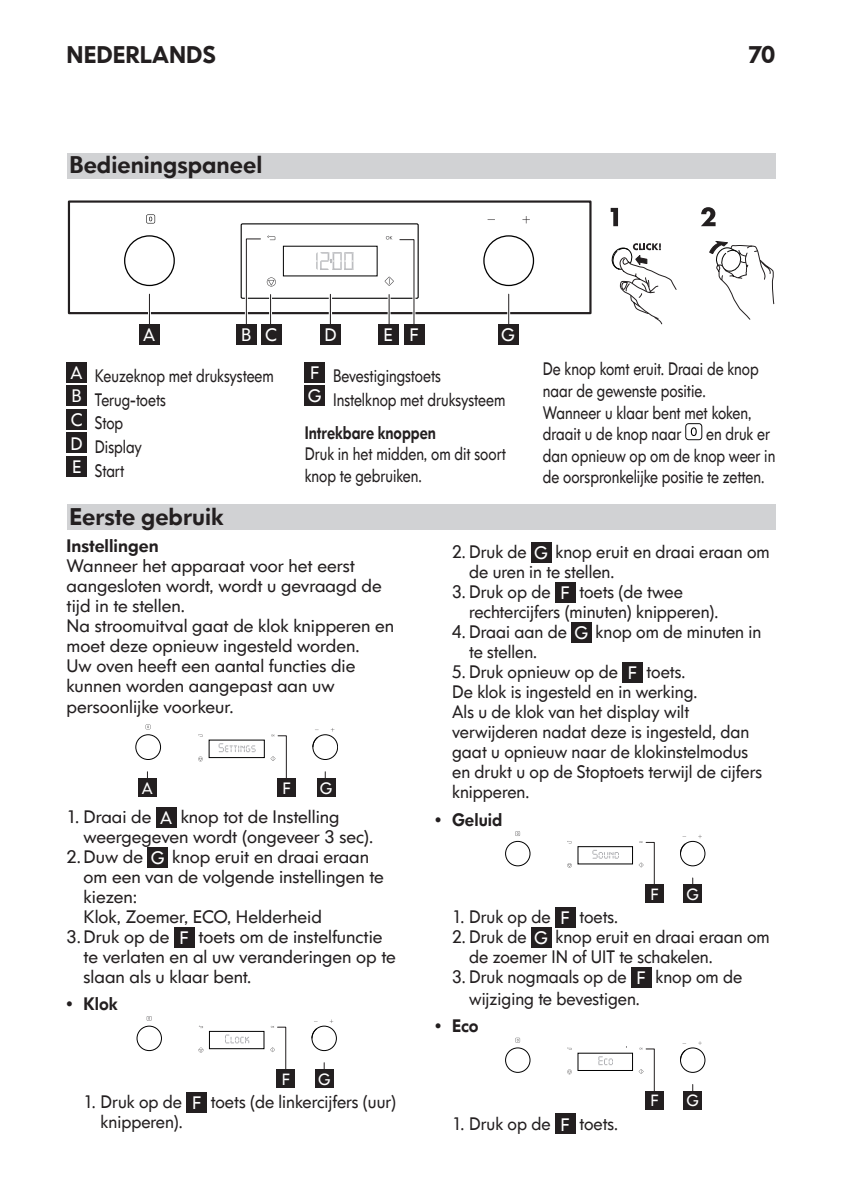
<style>
.page{position:relative;width:842px;height:1191px;background:#fff}
.page>*{position:absolute;margin:0;border:0;box-sizing:border-box;transform-origin:0 0}
.t1{font:800 24px "IKEA Sans";color:#231f20}
.t2{font:18px/20px "IKEA Sans";color:#231f20;scale:.95 1}
.t3{font:18px/20.2px "IKEA Sans";color:#231f20}
.t4{font:18px/21.6px "IKEA Sans";color:#231f20;scale:.82 1}
.t5{font:800 18px "IKEA Sans";color:#231f20;scale:.82 1}
.t6{font:800 18px "IKEA Sans";color:#231f20;scale:.95 1}
.t7{font:800 18px "IKEA Sans";color:#231f20}
.t8{font:18px "IKEA Sans";color:#fff}
.t9{font:16.4px "IKEA Sans";color:#fff}
.t10{font:16.2px "IKEA Sans";color:#fff}
.s1{color:#fff}
</style>
<div class="page">
<div style="left:67px;top:153px;width:708px;height:26px;background:#d1d2d4"></div>
<div style="left:67px;top:362px;width:20px;height:20px;background:#231f20"></div>
<div style="left:67px;top:386px;width:20px;height:20px;background:#231f20"></div>
<div style="left:67px;top:409px;width:20px;height:20px;background:#231f20"></div>
<div style="left:67px;top:433px;width:20px;height:20px;background:#231f20"></div>
<div style="left:67px;top:456px;width:20px;height:20px;background:#231f20"></div>
<div style="left:305px;top:362px;width:20px;height:20px;background:#231f20"></div>
<div style="left:305px;top:386px;width:20px;height:20px;background:#231f20"></div>
<svg style="left:685px;top:423px;width:17px;height:17px"></svg>
<svg style="left:709px;top:241px;width:65px;height:79px"></svg>
<svg style="left:701px;top:207px;width:14px;height:19px"></svg>
<svg style="left:611px;top:208px;width:7px;height:18px"></svg>
<svg style="left:611px;top:243px;width:66px;height:81px"></svg>
<svg style="left:135px;top:724px;width:203px;height:72px"></svg>
<div style="left:209px;top:740px;width:56px;height:18px;border:1px solid #000"></div>
<div style="left:317px;top:778px;width:18px;height:19px;background:#231f20"></div>
<div style="left:277px;top:778px;width:19px;height:19px;background:#231f20"></div>
<div style="left:138px;top:778px;width:19px;height:19px;background:#231f20"></div>
<div style="left:156px;top:807px;width:20px;height:20px;background:#231f20"></div>
<div style="left:148px;top:847px;width:20px;height:20px;background:#231f20"></div>
<div style="left:174px;top:927px;width:20px;height:20px;background:#231f20"></div>
<svg style="left:137px;top:1016px;width:200px;height:70px"></svg>
<div style="left:209px;top:1031px;width:55px;height:18px;border:1px solid #000"></div>
<div style="left:315px;top:1069px;width:18px;height:18px;background:#231f20"></div>
<div style="left:277px;top:1069px;width:18px;height:18px;background:#231f20"></div>
<div style="left:187px;top:1092px;width:20px;height:20px;background:#231f20"></div>
<div style="left:67px;top:504px;width:708px;height:26px;background:#d1d2d4"></div>
<div style="left:531px;top:542px;width:20px;height:20px;background:#231f20"></div>
<div style="left:555px;top:582px;width:20px;height:20px;background:#231f20"></div>
<div style="left:571px;top:622px;width:20px;height:20px;background:#231f20"></div>
<div style="left:622px;top:662px;width:20px;height:20px;background:#231f20"></div>
<svg style="left:505px;top:831px;width:200px;height:70px"></svg>
<div style="left:578px;top:846px;width:55px;height:18px;border:1px solid #000"></div>
<div style="left:684px;top:885px;width:18px;height:18px;background:#231f20"></div>
<div style="left:645px;top:885px;width:18px;height:18px;background:#231f20"></div>
<div style="left:555px;top:907px;width:20px;height:20px;background:#231f20"></div>
<div style="left:531px;top:927px;width:20px;height:20px;background:#231f20"></div>
<div style="left:631px;top:967px;width:20px;height:20px;background:#231f20"></div>
<svg style="left:505px;top:1037px;width:200px;height:71px"></svg>
<div style="left:684px;top:1091px;width:18px;height:18px;background:#231f20"></div>
<div style="left:645px;top:1091px;width:18px;height:18px;background:#231f20"></div>
<div style="left:555px;top:1113px;width:20px;height:20px;background:#231f20"></div>
<div style="left:241px;top:223px;width:178px;height:76px;border:1px solid #000"></div>
<div style="left:68px;top:200px;width:523px;height:114px;border:2px solid #231f20"></div>
<div style="left:124px;top:235px;width:51px;height:51px;border:1px solid #000;border-radius:50%"></div>
<hr style="left:148px;top:294px;width:3px;height:47px;background:#fff">
<hr style="left:149px;top:294px;width:1px;height:47px;background:#231f20">
<div style="left:483px;top:235px;width:51px;height:51px;border:1px solid #000;border-radius:50%"></div>
<hr style="left:507px;top:294px;width:3px;height:47px;background:#fff">
<hr style="left:508px;top:294px;width:1px;height:47px;background:#231f20">
<svg style="left:245px;top:238px;width:16px;height:104px"></svg>
<hr style="left:269px;top:294px;width:3px;height:47px;background:#fff">
<hr style="left:270px;top:294px;width:1px;height:47px;background:#231f20">
<hr style="left:329px;top:294px;width:3px;height:47px;background:#fff">
<hr style="left:330px;top:294px;width:1px;height:47px;background:#231f20">
<svg style="left:146px;top:214px;width:9px;height:9px"></svg>
<svg style="left:522px;top:216px;width:8px;height:7px"></svg>
<svg style="left:267px;top:235px;width:8px;height:5px"></svg>
<svg style="left:385px;top:236px;width:30px;height:106px"></svg>
<svg style="left:267px;top:277px;width:9px;height:9px"></svg>
<svg style="left:316px;top:252px;width:37px;height:18px"></svg>
<div style="left:139px;top:324px;width:20px;height:20px;background:#231f20"></div>
<div style="left:320px;top:324px;width:20px;height:20px;background:#231f20"></div>
<div style="left:498px;top:324px;width:20px;height:20px;background:#231f20"></div>
<div style="left:236px;top:324px;width:20px;height:20px;background:#231f20"></div>
<div style="left:261px;top:325px;width:20px;height:20px;background:#231f20"></div>
<div style="left:404px;top:324px;width:20px;height:20px;background:#231f20"></div>
<div style="left:378px;top:324px;width:20px;height:20px;background:#231f20"></div>
<h1 class="t1" style="left:67px;top:39px;width:151px">NEDERLANDS</h1>
<h1 class="t1" style="left:748px;top:39px;width:29px">70</h1>
<h1 class="t1" style="left:69px;top:150px;width:194px">Bedieningspaneel</h1>
<p class="t8" style="left:143px;top:323px;width:14px">A</p>
<p class="t8" style="left:241px;top:323px;width:37px">B C</p>
<p class="t8" style="left:324px;top:323px;width:14px">D</p>
<p class="t8" style="left:383px;top:323px;width:37px">E F</p>
<p class="t8" style="left:501px;top:323px;width:15px">G</p>
<p class="t4" style="left:71px;top:364px;width:249px;line-height:23.6px"><sup>A</sup> Keuzeknop met druksysteem<br><sup>B</sup> Terug-toets<br><sup>C</sup> Stop<br><sup>D</sup> Display<br><sup>E</sup> Start</p>
<p class="t4" style="left:308px;top:364px;width:242px;line-height:23.6px"><sup>F</sup> Bevestigingstoets<br><sup>G</sup> Instelknop met druksysteem</p>
<p class="t5" style="left:305px;top:421px;width:162px">Intrekbare knoppen</p>
<p class="t4" style="left:305px;top:443px;width:247px">Druk in het midden, om dit soort knop te gebruiken.</p>
<h1 class="t1" style="left:69px;top:501px;width:156px">Eerste gebruik</h1>
<p class="t4" style="left:543px;top:358px;width:265px">De knop komt eruit. Draai de knop naar de gewenste positie.<br>Wanneer u klaar bent met koken, draait u de knop naar</p>
<p class="t4" style="left:543px;top:423px;width:285px;text-indent:163px">en druk er dan opnieuw op om de knop weer in de oorspronkelijke positie te zetten.</p>
<p class="t7" style="left:67px;top:534px;width:93px">Instellingen</p>
<p class="t3" style="left:67px;top:555px;width:329px">Wanneer het apparaat voor het eerst aangesloten wordt, wordt u gevraagd de tijd in te stellen.<br>Na stroomuitval gaat de klok knipperen en moet deze opnieuw ingesteld worden.<br>Uw oven heeft een aantal functies die kunnen worden aangepast aan uw persoonlijke voorkeur.</p>
<p class="t9" style="left:142px;top:777px;width:12px">A</p>
<p class="t9" style="left:282px;top:777px;width:10px">F</p>
<p class="t9" style="left:320px;top:777px;width:14px">G</p>
<p class="t3" style="left:67px;top:806px;width:274px">1. Draai de <span class="s1">A</span> knop tot de Instelling</p>
<p class="t3" style="left:84px;top:826px;width:291px">weergegeven wordt (ongeveer 3 sec).</p>
<p class="t3" style="left:67px;top:846px;width:304px">2.Duw de <span class="s1">G</span> knop eruit en draai eraan</p>
<p class="t3" style="left:84px;top:866px;width:302px">om een van de volgende instellingen te</p>
<p class="t3" style="left:84px;top:886px;width:55px">kiezen:</p>
<p class="t3" style="left:84px;top:906px;width:240px">Klok, Zoemer, ECO, Helderheid</p>
<p class="t3" style="left:67px;top:926px;width:317px">3.Druk op de <span class="s1">F</span> toets om de instelfunctie</p>
<p class="t3" style="left:84px;top:946px;width:314px">te verlaten en al uw veranderingen op te</p>
<p class="t3" style="left:84px;top:966px;width:169px">slaan als u klaar bent.</p>
<p class="t6" style="left:67px;top:992px;width:55px">• Klok</p>
<p class="t10" style="left:282px;top:1068px;width:10px">F</p>
<p class="t10" style="left:318px;top:1068px;width:14px">G</p>
<p class="t2" style="left:101px;top:1091px;width:313px;text-indent:-17px">1. Druk op de <span class="s1">F</span> toets (de linkercijfers (uur) knipperen).</p>
<p class="t2" style="left:469px;top:542px;width:318px;text-indent:-17px">2. Druk de <span class="s1">G</span> knop eruit en draai eraan om de uren in te stellen.</p>
<p class="t2" style="left:469px;top:582px;width:264px;text-indent:-17px">3. Druk op de <span class="s1">F</span> toets (de twee rechtercijfers (minuten) knipperen).</p>
<p class="t2" style="left:469px;top:622px;width:309px;text-indent:-17px">4. Draai aan de <span class="s1">G</span> knop om de minuten in te stellen.</p>
<p class="t2" style="left:452px;top:662px;width:328px">5. Druk opnieuw op de <span class="s1">F</span> toets.<br>De klok is ingesteld en in werking.<br>Als u de klok van het display wilt verwijderen nadat deze is ingesteld, dan gaat u opnieuw naar de klokinstelmodus en drukt u op de Stoptoets terwijl de cijfers knipperen.</p>
<p class="t6" style="left:435px;top:808px;width:72px">• Geluid</p>
<p class="t10" style="left:650px;top:884px;width:10px">F</p>
<p class="t10" style="left:687px;top:884px;width:14px">G</p>
<p class="t2" style="left:452px;top:906px;width:176px">1. Druk op de <span class="s1">F</span> toets.</p>
<p class="t2" style="left:469px;top:926px;width:318px;text-indent:-17px">2. Druk de <span class="s1">G</span> knop eruit en draai eraan om de zoemer IN of UIT te schakelen.</p>
<p class="t2" style="left:469px;top:966px;width:289px;line-height:21.6px;text-indent:-17px">3. Druk nogmaals op de <span class="s1">F</span> knop om de wijziging te bevestigen.</p>
<p class="t6" style="left:435px;top:1014px;width:47px">• Eco</p>
<p class="t2" style="left:452px;top:1113px;width:176px">1. Druk op de <span class="s1">F</span> toets.</p>
<p class="t10" style="left:650px;top:1090px;width:10px">F</p>
<p class="t10" style="left:687px;top:1090px;width:14px">G</p>
</div>
